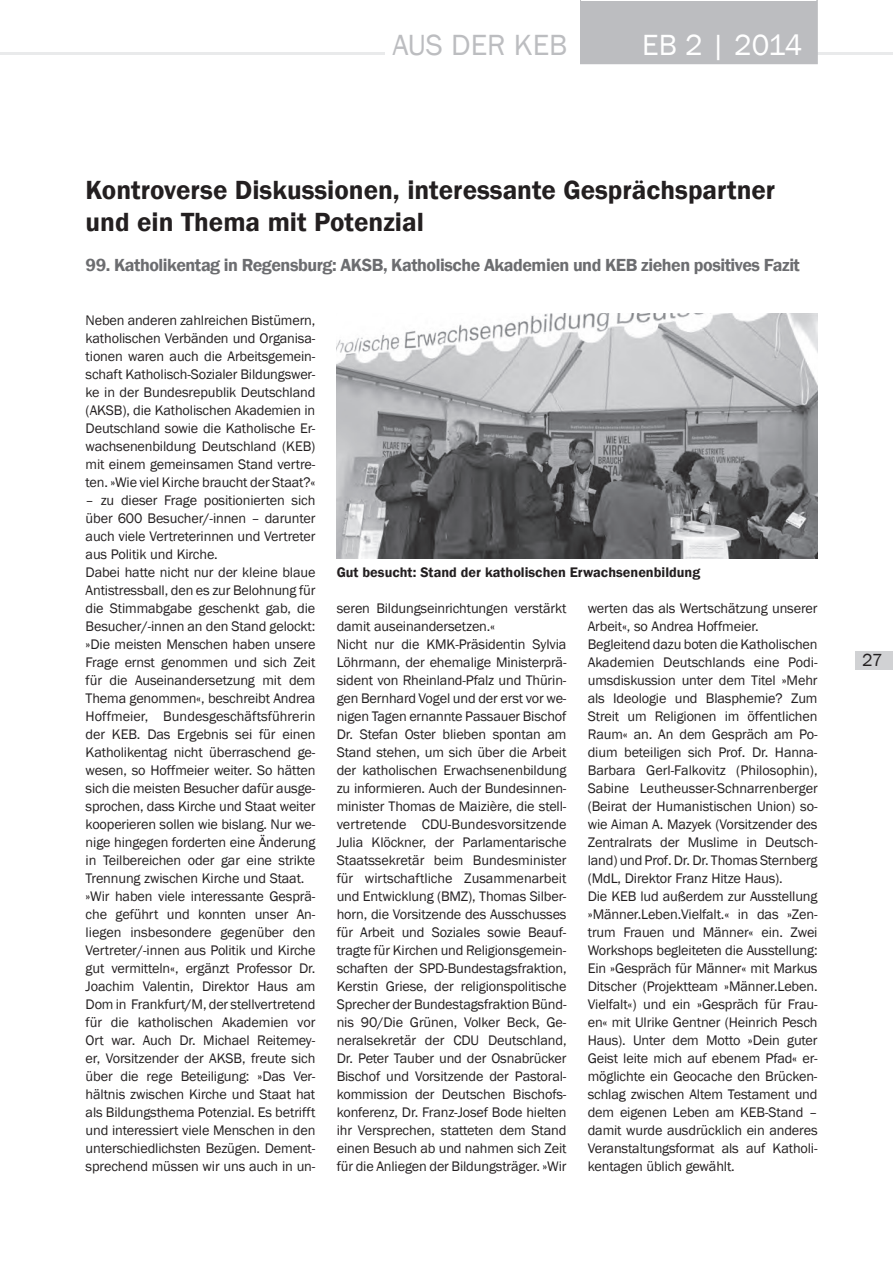
<style>
.page{position:relative;width:893px;height:1263px;background:#fff}
.page>*{position:absolute;margin:0;border:0;box-sizing:border-box;transform-origin:0 0}
.t1{font:30px "Franklin Gothic";color:#bcbdc0}
.t2{font:30px "Franklin Gothic";letter-spacing:-.015em;color:#fff}
.t3{font:600 27px/32.4px "Franklin Gothic";color:#231f20}
.t4{font:600 18px "Franklin Gothic";letter-spacing:-.025em;color:#6c6d70}
.t5{font:18px "Franklin Gothic";color:#231f20}
.t6{font:14.25px/18px "Franklin Gothic";letter-spacing:-.01em;color:#231f20}
.t7{font:600 14.25px "Franklin Gothic";color:#231f20}
</style>
<div class="page">
<hr style="left:1px;top:52px;width:891px;height:3px;background:#e9eaeb">
<div style="left:579px;top:1px;width:238px;height:63px;background:#bcbdc0"></div>
<div style="left:567px;top:1px;width:12px;height:64px;background:#fff"></div>
<div style="left:855px;top:651px;width:37px;height:18px;background:#d1d2d4"></div>
<div style="left:385px;top:1px;width:188px;height:94px;background:#fff"></div>
<img style="left:336px;top:314px;width:481px;height:245px">
<h1 class="t1" style="left:392px;top:27px;width:176px">AUS DER KEB</h1>
<h1 class="t2" style="left:642px;top:27px;width:162px">EB 2 | 2014</h1>
<h2 class="t3" style="left:86px;top:173px;width:691px">Kontroverse Diskussionen, interessante Gesprächspartner und ein Thema mit Potenzial</h2>
<p class="t4" style="left:86px;top:254px;width:715px">99. Katholikentag in Regensburg: AKSB, Katholische Akademien und KEB ziehen positives Fazit</p>
<p class="t6" style="left:86px;top:310px;width:231px;text-align:justify">Neben anderen zahlreichen Bistümern, katholischen Verbänden und Organisa&shy;tionen waren auch die Arbeitsgemein&shy;schaft Katholisch-Sozialer Bildungswer&shy;ke in der Bundesrepublik Deutschland (AKSB), die Katholischen Akademien in Deutschland sowie die Katholische Er&shy;wachsenenbildung Deutschland (KEB) mit einem gemeinsamen Stand vertre&shy;ten. »Wie viel Kirche braucht der Staat?«</p>
<p class="t6" style="left:86px;top:490px;width:231px">– zu dieser Frage positionierten sich über 600 Besucher/-innen – darunter auch viele Vertreterinnen und Vertreter aus Politik und Kirche.<br>Dabei hatte nicht nur der kleine blaue Antistressball, den es zur Belohnung für die Stimmabgabe geschenkt gab, die Besucher/-innen an den Stand gelockt: »Die meisten Menschen haben unsere Frage ernst genommen und sich Zeit für die Auseinandersetzung mit dem Thema genommen«, beschreibt Andrea Hoffmeier, Bundesgeschäftsführerin der KEB. Das Ergebnis sei für einen Katholikentag nicht überraschend ge&shy;wesen, so Hoffmeier weiter. So hätten sich die meisten Besucher dafür ausge&shy;sprochen, dass Kirche und Staat weiter kooperieren sollen wie bislang. Nur we&shy;nige hingegen forderten eine Änderung in Teilbereichen oder gar eine strikte Trennung zwischen Kirche und Staat. »Wir haben viele interessante Gesprä&shy;che geführt und konnten unser An&shy;liegen insbesondere gegenüber den Vertreter/-innen aus Politik und Kirche gut vermitteln«, ergänzt Professor Dr.<br>Joachim Valentin, Direktor Haus am Dom in Frankfurt/M, der stellvertretend für die katholischen Akademien vor Ort war. Auch Dr. Michael Reitemey&shy;er, Vorsitzender der AKSB, freute sich über die rege Beteiligung: »Das Ver&shy;hältnis zwischen Kirche und Staat hat als Bildungsthema Potenzial. Es betrifft und interessiert viele Menschen in den unterschiedlichsten Bezügen. Dement&shy;sprechend müssen wir uns auch in un-</p>
<p class="t7" style="left:336px;top:563px;width:365px">Gut besucht: Stand der katholischen Erwachsenenbildung</p>
<p class="t6" style="left:336px;top:599px;width:231px">seren Bildungseinrichtungen verstärkt damit auseinandersetzen.«<br>Nicht nur die KMK-Präsidentin Sylvia Löhrmann, der ehemalige Ministerprä&shy;sident von Rheinland-Pfalz und Thürin&shy;gen Bernhard Vogel und der erst vor we&shy;nigen Tagen ernannte Passauer Bischof Dr. Stefan Oster blieben spontan am Stand stehen, um sich über die Arbeit der katholischen Erwachsenenbildung zu informieren. Auch der Bundesinnen&shy;minister Thomas de Maizière, die stell&shy;vertretende CDU-Bundesvorsitzende Julia Klöckner, der Parlamentarische Staatssekretär beim Bundesminister für wirtschaftliche Zusammenarbeit und Entwicklung (BMZ), Thomas Silber&shy;horn, die Vorsitzende des Ausschusses für Arbeit und Soziales sowie Beauf&shy;tragte für Kirchen und Religionsgemein&shy;schaften der SPD-Bundestagsfraktion, Kerstin Griese, der religionspolitische Sprecher der Bundestagsfraktion Bünd&shy;nis 90/Die Grünen, Volker Beck, Ge&shy;neralsekretär der CDU Deutschland, Dr. Peter Tauber und der Osnabrücker Bischof und Vorsitzende der Pastoral&shy;kommission der Deutschen Bischofs&shy;konferenz, Dr. Franz-Josef Bode hielten ihr Versprechen, statteten dem Stand einen Besuch ab und nahmen sich Zeit für die Anliegen der Bildungsträger. »Wir</p>
<p class="t6" style="left:587px;top:599px;width:231px">werten das als Wertschätzung unserer Arbeit«, so Andrea Hoffmeier.<br>Begleitend dazu boten die Katholischen Akademien Deutschlands eine Podi&shy;umsdiskussion unter dem Titel »Mehr als Ideologie und Blasphemie? Zum Streit um Religionen im öffentlichen Raum« an. An dem Gespräch am Po&shy;dium beteiligen sich Prof. Dr. Hanna-Barbara Gerl-Falkovitz (Philosophin), Sabine Leutheusser-Schnarrenberger (Beirat der Humanistischen Union) so&shy;wie Aiman A. Mazyek (Vorsitzender des Zentralrats der Muslime in Deutsch&shy;land) und Prof. Dr. Dr. Thomas Sternberg (MdL, Direktor Franz Hitze Haus).<br>Die KEB lud außerdem zur Ausstellung »Männer.Leben.Vielfalt.« in das »Zen&shy;trum Frauen und Männer« ein. Zwei Workshops begleiteten die Ausstellung:<br>Ein »Gespräch für Männer« mit Markus Ditscher (Projektteam »Männer.Leben.<br>Vielfalt«) und ein »Gespräch für Frau&shy;en« mit Ulrike Gentner (Heinrich Pesch Haus). Unter dem Motto »Dein guter Geist leite mich auf ebenem Pfad« er&shy;möglichte ein Geocache den Brücken&shy;schlag zwischen Altem Testament und dem eigenen Leben am KEB-Stand – damit wurde ausdrücklich ein anderes Veranstaltungsformat als auf Katholi&shy;kentagen üblich gewählt.</p>
<p class="t5" style="left:862px;top:649px;width:22px">27</p>
</div>
